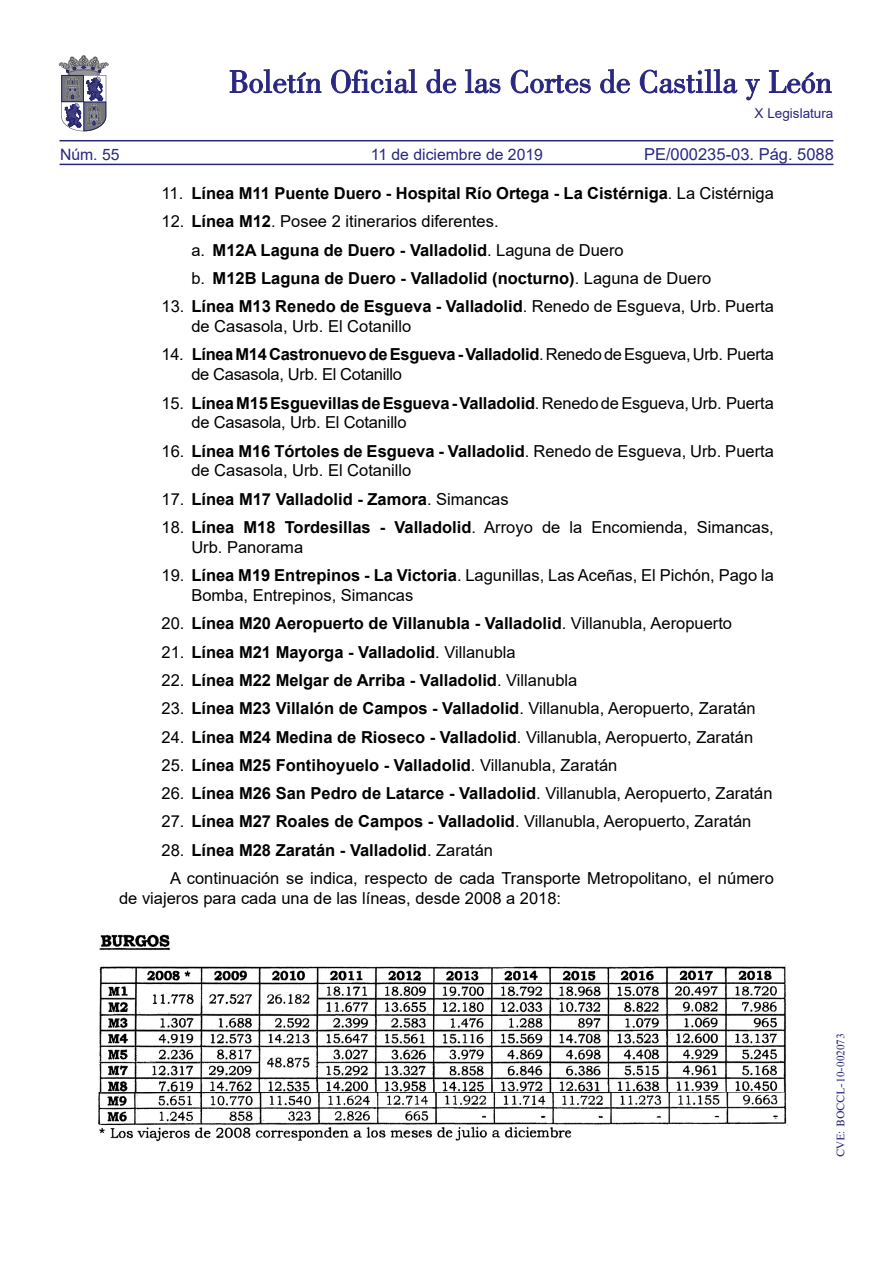
<style>
.page{position:relative;width:893px;height:1263px;background:#fff}
.page>*{position:absolute;margin:0;border:0;box-sizing:border-box;transform-origin:0 0}
.TEXTO_NORMAL{font:16.5px/19.8px "Arial";color:#000}
.t1{font:700 16.5px "Arial";color:#000}
.TEXTO_NORMAL-2{font:16.5px/19.8px "Arial";letter-spacing:-.02em;color:#000}
.t2{font:16.5px "Arial";color:#292780}
.t3{font:15.75px "Arial";color:#292780}
.t4{font:13.5px "Arial";color:#292780}
.t5{font:10.5px "Times";color:#292780}
.s1{font-weight:400}
.s2{font-weight:700}
</style>
<div class="page">
<hr style="left:60px;top:164px;width:773px;height:1px;background:#292780">
<hr style="left:60px;top:140px;width:773px;height:1px;background:#292780">
<svg style="left:230px;top:69px;width:91px;height:24px"></svg>
<svg style="left:331px;top:69px;width:86px;height:24px"></svg>
<svg style="left:426px;top:69px;width:30px;height:24px"></svg>
<svg style="left:465px;top:69px;width:35px;height:24px"></svg>
<svg style="left:511px;top:70px;width:80px;height:23px"></svg>
<svg style="left:600px;top:69px;width:30px;height:24px"></svg>
<svg style="left:640px;top:69px;width:97px;height:24px"></svg>
<svg style="left:745px;top:79px;width:15px;height:21px"></svg>
<svg style="left:769px;top:70px;width:62px;height:23px"></svg>
<svg style="left:59px;top:55px;width:49px;height:76px"></svg>
<img style="left:99px;top:934px;width:687px;height:158px">
<img style="left:98px;top:1092px;width:690px;height:50px">
<p class="t4" style="left:755px;top:104px;width:80px">X Legislatura</p>
<p class="t3" style="left:60px;top:143px;width:61px">Núm. 55</p>
<p class="t3" style="left:371px;top:143px;width:174px">11 de diciembre de 2019</p>
<p class="t2" style="left:644px;top:143px;width:191px">PE/000235-03. Pág. 5088</p>
<p class="t1" style="left:162px;top:182px;width:614px"><span class="s1">11.</span> Línea M11 Puente Duero - Hospital Río Ortega - La Cistérniga<span class="s1">. La Cistérniga</span></p>
<p class="TEXTO_NORMAL" style="left:162px;top:212px;width:338px">12. <span class="s2">Línea M12</span>. Posee 2 itinerarios diferentes.</p>
<p class="t1" style="left:191px;top:238px;width:434px"><span class="s1">a.</span> M12A Laguna de Duero - Valladolid<span class="s1">. Laguna de Duero</span></p>
<p class="t1" style="left:191px;top:267px;width:522px"><span class="s1">b.</span> M12B Laguna de Duero - Valladolid (nocturno)<span class="s1">. Laguna de Duero</span></p>
<p class="TEXTO_NORMAL" style="left:191px;top:297px;width:584px;text-indent:-30px">13. <span class="s2">Línea M13 Renedo de Esgueva - Valladolid</span>. Renedo de Esgueva, Urb. Puerta de Casasola, Urb. El Cotanillo</p>
<p class="TEXTO_NORMAL-2" style="left:191px;top:345px;width:584px;text-indent:-30px">14. <span class="s2">Línea M14 Castronuevo de Esgueva - Valladolid</span>. Renedo de Esgueva, Urb. Puerta de Casasola, Urb. El Cotanillo</p>
<p class="TEXTO_NORMAL" style="left:191px;top:393px;width:584px;text-indent:-30px">15. <span class="s2">Línea M15 Esguevillas de Esgueva - Valladolid</span>. Renedo de Esgueva, Urb. Puerta de Casasola, Urb. El Cotanillo</p>
<p class="TEXTO_NORMAL" style="left:191px;top:441px;width:584px;text-indent:-30px">16. <span class="s2">Línea M16 Tórtoles de Esgueva - Valladolid</span>. Renedo de Esgueva, Urb. Puerta de Casasola, Urb. El Cotanillo</p>
<p class="t1" style="left:162px;top:487px;width:349px"><span class="s1">17.</span> Línea M17 Valladolid - Zamora<span class="s1">. Simancas</span></p>
<p class="TEXTO_NORMAL" style="left:191px;top:517px;width:584px;text-indent:-30px">18. <span class="s2">Línea M18 Tordesillas - Valladolid</span>. Arroyo de la Encomienda, Simancas,<br>Urb. Panorama</p>
<p class="TEXTO_NORMAL" style="left:191px;top:565px;width:584px;text-indent:-30px">19. <span class="s2">Línea M19 Entrepinos - La Victoria</span>. Lagunillas, Las Aceñas, El Pichón, Pago la<br>Bomba, Entrepinos, Simancas</p>
<p class="t1" style="left:162px;top:612px;width:572px"><span class="s1">20.</span> Línea M20 Aeropuerto de Villanubla - Valladolid<span class="s1">. Villanubla, Aeropuerto</span></p>
<p class="t1" style="left:162px;top:640px;width:356px"><span class="s1">21.</span> Línea M21 Mayorga - Valladolid<span class="s1">. Villanubla</span></p>
<p class="t1" style="left:162px;top:668px;width:417px"><span class="s1">22.</span> Línea M22 Melgar de Arriba - Valladolid<span class="s1">. Villanubla</span></p>
<p class="t1" style="left:162px;top:697px;width:596px"><span class="s1">23.</span> Línea M23 Villalón de Campos - Valladolid<span class="s1">. Villanubla, Aeropuerto, Zaratán</span></p>
<p class="t1" style="left:162px;top:725px;width:593px"><span class="s1">24.</span> Línea M24 Medina de Rioseco - Valladolid<span class="s1">. Villanubla, Aeropuerto, Zaratán</span></p>
<p class="t1" style="left:162px;top:753px;width:457px"><span class="s1">25.</span> Línea M25 Fontihoyuelo - Valladolid<span class="s1">. Villanubla, Zaratán</span></p>
<p class="t1" style="left:162px;top:782px;width:612px"><span class="s1">26.</span> Línea M26 San Pedro de Latarce - Valladolid<span class="s1">. Villanubla, Aeropuerto, Zaratán</span></p>
<p class="TEXTO_NORMAL" style="left:162px;top:812px;width:591px">27. <span class="s2">Línea M27 Roales de Campos - Valladolid</span>. Villanubla, Aeropuerto, Zaratán</p>
<p class="t1" style="left:162px;top:838px;width:333px"><span class="s1">28.</span> Línea M28 Zaratán - Valladolid<span class="s1">. Zaratán</span></p>
<p class="TEXTO_NORMAL" style="left:119px;top:868px;width:656px;text-indent:51px">A continuación se indica, respecto de cada Transporte Metropolitano, el número de viajeros para cada una de las líneas, desde 2008 a 2018:</p>
<p class="t5" style="left:835px;top:1157px;width:125px;rotate:-90deg">CVE: BOCCL-10-002073</p>
</div>
